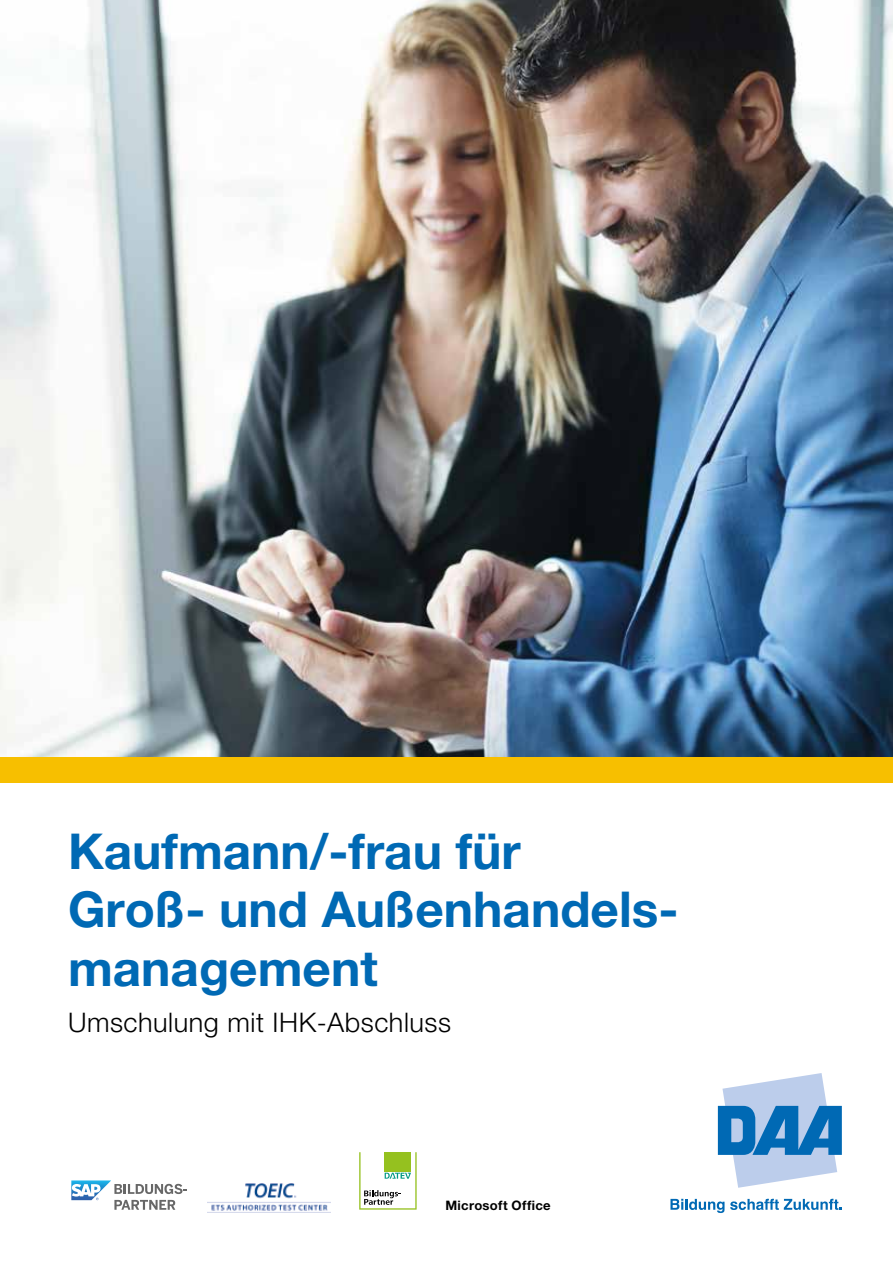
<style>
.page{position:relative;width:893px;height:1263px;background:#fff}
.page>*{position:absolute;margin:0;border:0;box-sizing:border-box;transform-origin:0 0}
.t1{font:700 49.5px/58.5px "Helvetica Neue LT Pro";color:#0069b4}
.t2{font:300 27px "Helvetica Neue LT Std";letter-spacing:.02em;color:#000}
.t3{font:700 13.05px "Helvetica Neue LT Pro";letter-spacing:.02em;color:#000}
</style>
<div class="page">
<svg style="left:718px;top:1073px;width:124px;height:115px"></svg>
<svg style="left:670px;top:1199px;width:54px;height:14px"></svg>
<svg style="left:730px;top:1199px;width:112px;height:11px"></svg>
<svg style="left:71px;top:1180px;width:116px;height:30px"></svg>
<img style="left:208px;top:1183px;width:123px;height:28px">
<svg style="left:359px;top:1152px;width:58px;height:57px"></svg>
<img style="left:0;top:0;width:893px;height:757px">
<hr style="left:0;top:757px;width:1px;height:506px;background:#f7bf00">
<div style="left:0;top:757px;width:893px;height:25px;background:#f7bf00"></div>
<p class="t1" style="left:68px;top:821px;width:607px">Kaufmann/-frau für<br>Groß- und Außenhandels&shy;management</p>
<p class="t2" style="left:68px;top:1006px;width:385px">Umschulung mit IHK-Abschluss</p>
<p class="t3" style="left:445px;top:1197px;width:107px">Microsoft Office</p>
</div>
